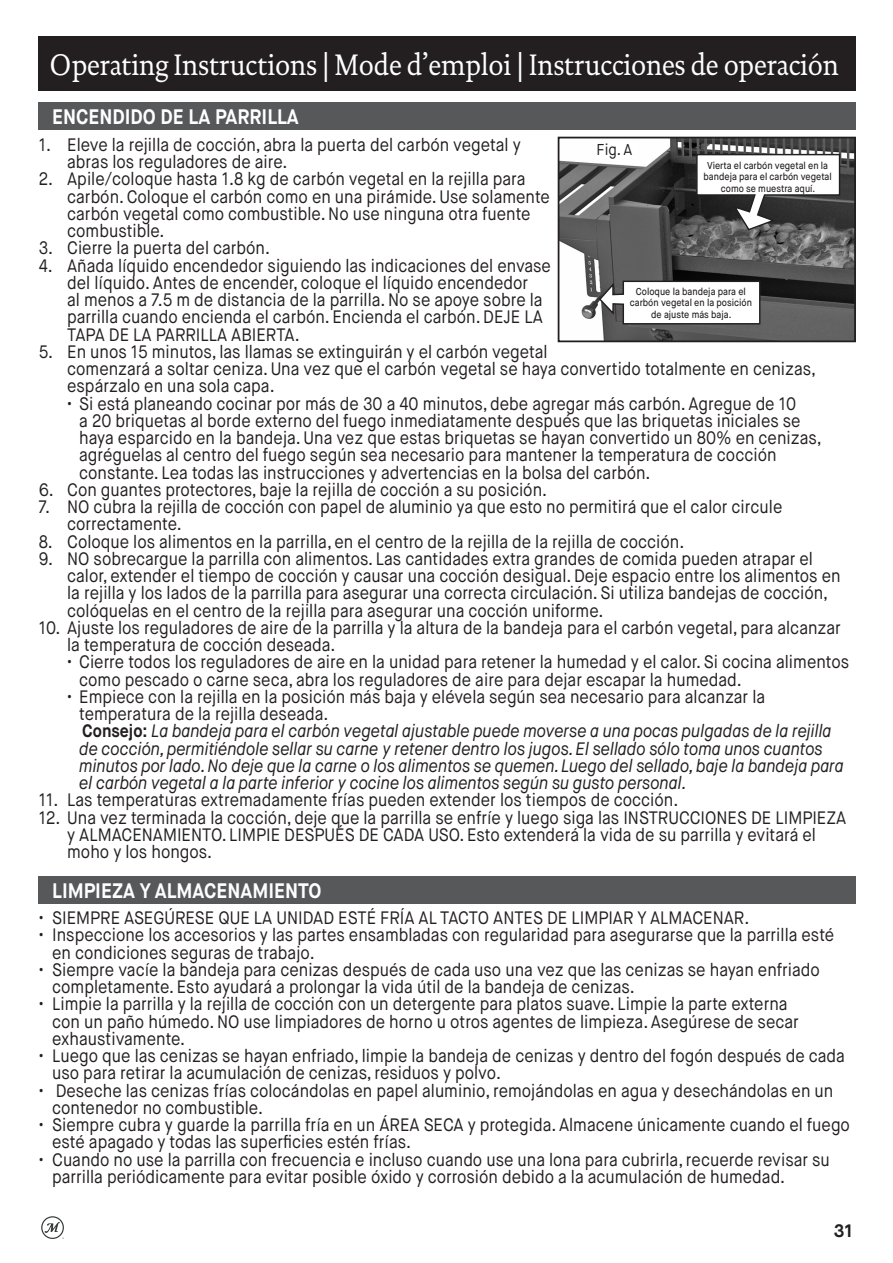
<style>
.page{position:relative;width:893px;height:1263px;background:#fff}
.page>*{position:absolute;margin:0;border:0;box-sizing:border-box;transform-origin:0 0}
.t1{font:30px "DTL Documenta TOT";letter-spacing:-.01em;color:#fff;scale:.9 1}
.t2{font:700 21px "Maison Neue";color:#fff;scale:.9 1}
.t3{font:18px/17.2px "Maison Neue";color:#231f20;scale:.9 1}
.t4{font:italic 18px/17.2px "Maison Neue";color:#231f20;scale:.9 1}
.t5{font:700 18px "Maison Neue";color:#231f20}
.t6{font:15.75px "Maison Neue";color:#231f20;scale:.9 1}
.t7{font:500 10.05px/11.4px "Maison Neue";color:#231f20;text-align:center;scale:.9 1}
.s1{font-weight:700;font-style:normal}
</style>
<div class="page">
<svg style="left:41px;top:1216px;width:23px;height:23px"></svg>
<div style="left:39px;top:37px;width:817px;height:54px;background:#231f20"></div>
<div style="left:39px;top:103px;width:817px;height:27px;background:#57585a"></div>
<img style="left:561px;top:140px;width:292px;height:199px">
<div style="left:558px;top:137px;width:298px;height:205px;border:2px solid #231f20"></div>
<svg style="left:695px;top:153px;width:146px;height:78px"></svg>
<svg style="left:598px;top:280px;width:163px;height:45px"></svg>
<div style="left:597px;top:143px;width:41px;height:17px;background:#fff"></div>
<div style="left:39px;top:876px;width:817px;height:27px;background:#57585a"></div>
<p class="t1" style="left:49px;top:47px;width:879px">Operating Instructions | Mode d’emploi | Instrucciones de operación</p>
<p class="t2" style="left:52px;top:104px;width:276px">ENCENDIDO DE LA PARRILLA</p>
<p class="t7" style="left:704px;top:160px;width:144px">Vierta el carbón vegetal en la bandeja para el carbón vegetal como se muestra aquí.</p>
<p class="t3" style="left:67px;top:136px;width:505px;text-indent:-29px">1. Eleve la rejilla de cocción, abra la puerta del carbón vegetal y abras los reguladores de aire.</p>
<p class="t3" style="left:67px;top:171px;width:538px;text-indent:-29px">2. Apile/coloque hasta 1.8 kg de carbón vegetal en la rejilla para carbón. Coloque el carbón como en una pirámide. Use solamente carbón vegetal como combustible. No use ninguna otra fuente combustible.</p>
<p class="t3" style="left:39px;top:240px;width:259px">3. Cierre la puerta del carbón.</p>
<p class="t3" style="left:67px;top:257px;width:539px;text-indent:-29px">4. Añada líquido encendedor siguiendo las indicaciones del envase del líquido. Antes de encender, coloque el líquido encendedor<br>al menos a 7.5 m de distancia de la parrilla. No se apoye sobre la parrilla cuando encienda el carbón. Encienda el carbón. DEJE LA TAPA DE LA PARRILLA ABIERTA.</p>
<p class="t3" style="left:67px;top:343px;width:833px;text-indent:-29px">5. En unos 15 minutos, las llamas se extinguirán y el carbón vegetal<br>comenzará a soltar ceniza. Una vez que el carbón vegetal se haya convertido totalmente en cenizas, espárzalo en una sola capa.</p>
<p class="t3" style="left:79px;top:395px;width:826px;text-indent:-12px">• Si está planeando cocinar por más de 30 a 40 minutos, debe agregar más carbón. Agregue de 10<br>a 20 briquetas al borde externo del fuego inmediatamente después que las briquetas iniciales se haya esparcido en la bandeja. Una vez que estas briquetas se hayan convertido un 80% en cenizas, agréguelas al centro del fuego según sea necesario para mantener la temperatura de cocción constante. Lea todas las instrucciones y advertencias en la bolsa del carbón.</p>
<p class="t3" style="left:39px;top:481px;width:566px">6. Con guantes protectores, baje la rejilla de cocción a su posición.</p>
<p class="t3" style="left:67px;top:498px;width:796px;text-indent:-29px">7. NO cubra la rejilla de cocción con papel de aluminio ya que esto no permitirá que el calor circule correctamente.</p>
<p class="t3" style="left:39px;top:533px;width:719px">8. Coloque los alimentos en la parrilla, en el centro de la rejilla de la rejilla de cocción.</p>
<p class="t3" style="left:67px;top:550px;width:861px;text-indent:-29px">9. NO sobrecargue la parrilla con alimentos. Las cantidades extra grandes de comida pueden atrapar el calor, extender el tiempo de cocción y causar una cocción desigual. Deje espacio entre los alimentos en la rejilla y los lados de la parrilla para asegurar una correcta circulación. Si utiliza bandejas de cocción, colóquelas en el centro de la rejilla para asegurar una cocción uniforme.</p>
<p class="t3" style="left:67px;top:619px;width:861px;text-indent:-29px">10. Ajuste los reguladores de aire de la parrilla y la altura de la bandeja para el carbón vegetal, para alcanzar la temperatura de cocción deseada.</p>
<p class="t3" style="left:79px;top:654px;width:857px;text-indent:-12px">• Cierre todos los reguladores de aire en la unidad para retener la humedad y el calor. Si cocina alimentos como pescado o carne seca, abra los reguladores de aire para dejar escapar la humedad.</p>
<p class="t3" style="left:79px;top:688px;width:764px;text-indent:-12px">• Empiece con la rejilla en la posición más baja y elévela según sea necesario para alcanzar la temperatura de la rejilla deseada.</p>
<p class="t4" style="left:79px;top:723px;width:851px"><span class="s1">Consejo:</span> La bandeja para el carbón vegetal ajustable puede moverse a una pocas pulgadas de la rejilla de cocción, permitiéndole sellar su carne y retener dentro los jugos. El sellado sólo toma unos cuantos minutos por lado. No deje que la carne o los alimentos se quemen. Luego del sellado, baje la bandeja para el carbón vegetal a la parte inferior y cocine los alimentos según su gusto personal.</p>
<p class="t3" style="left:39px;top:792px;width:712px">11. Las temperaturas extremadamente frías pueden extender los tiempos de cocción.</p>
<p class="t3" style="left:67px;top:809px;width:867px;text-indent:-29px">12. Una vez terminada la cocción, deje que la parrilla se enfríe y luego siga las INSTRUCCIONES DE LIMPIEZA y ALMACENAMIENTO. LIMPIE DESPUÉS DE CADA USO. Esto extenderá la vida de su parrilla y evitará el moho y los hongos.</p>
<p class="t6" style="left:597px;top:139px;width:41px">Fig. A</p>
<p class="t7" style="left:630px;top:286px;width:137px">Coloque la bandeja para el carbón vegetal en la posición de ajuste más baja.</p>
<p class="t2" style="left:52px;top:877px;width:301px">LIMPIEZA Y ALMACENAMIENTO</p>
<p class="t3" style="left:39px;top:909px;width:791px">• SIEMPRE ASEGÚRESE QUE LA UNIDAD ESTÉ FRÍA AL TACTO ANTES DE LIMPIAR Y ALMACENAR.</p>
<p class="t3" style="left:52px;top:927px;width:870px;text-indent:-14px">• Inspeccione los accesorios y las partes ensambladas con regularidad para asegurarse que la parrilla esté en condiciones seguras de trabajo.</p>
<p class="t3" style="left:52px;top:961px;width:854px;text-indent:-14px">• Siempre vacíe la bandeja para cenizas después de cada uso una vez que las cenizas se hayan enfriado completamente. Esto ayudará a prolongar la vida útil de la bandeja de cenizas.</p>
<p class="t3" style="left:52px;top:996px;width:831px;text-indent:-14px">• Limpie la parrilla y la rejilla de cocción con un detergente para platos suave. Limpie la parte externa con un paño húmedo. NO use limpiadores de horno u otros agentes de limpieza. Asegúrese de secar exhaustivamente.</p>
<p class="t3" style="left:52px;top:1047px;width:882px;text-indent:-14px">• Luego que las cenizas se hayan enfriado, limpie la bandeja de cenizas y dentro del fogón después de cada uso para retirar la acumulación de cenizas, residuos y polvo.</p>
<p class="t3" style="left:52px;top:1082px;width:869px;text-indent:-14px">• Deseche las cenizas frías colocándolas en papel aluminio, remojándolas en agua y desechándolas en un contenedor no combustible.</p>
<p class="t3" style="left:52px;top:1116px;width:888px;text-indent:-14px">• Siempre cubra y guarde la parrilla fría en un ÁREA SECA y protegida. Almacene únicamente cuando el fuego esté apagado y todas las superficies estén frías.</p>
<p class="t3" style="left:52px;top:1151px;width:866px;text-indent:-14px">• Cuando no use la parrilla con frecuencia e incluso cuando use una lona para cubrirla, recuerde revisar su parrilla periódicamente para evitar posible óxido y corrosión debido a la acumulación de humedad.</p>
<p class="t5" style="left:834px;top:1219px;width:21px">31</p>
</div>
